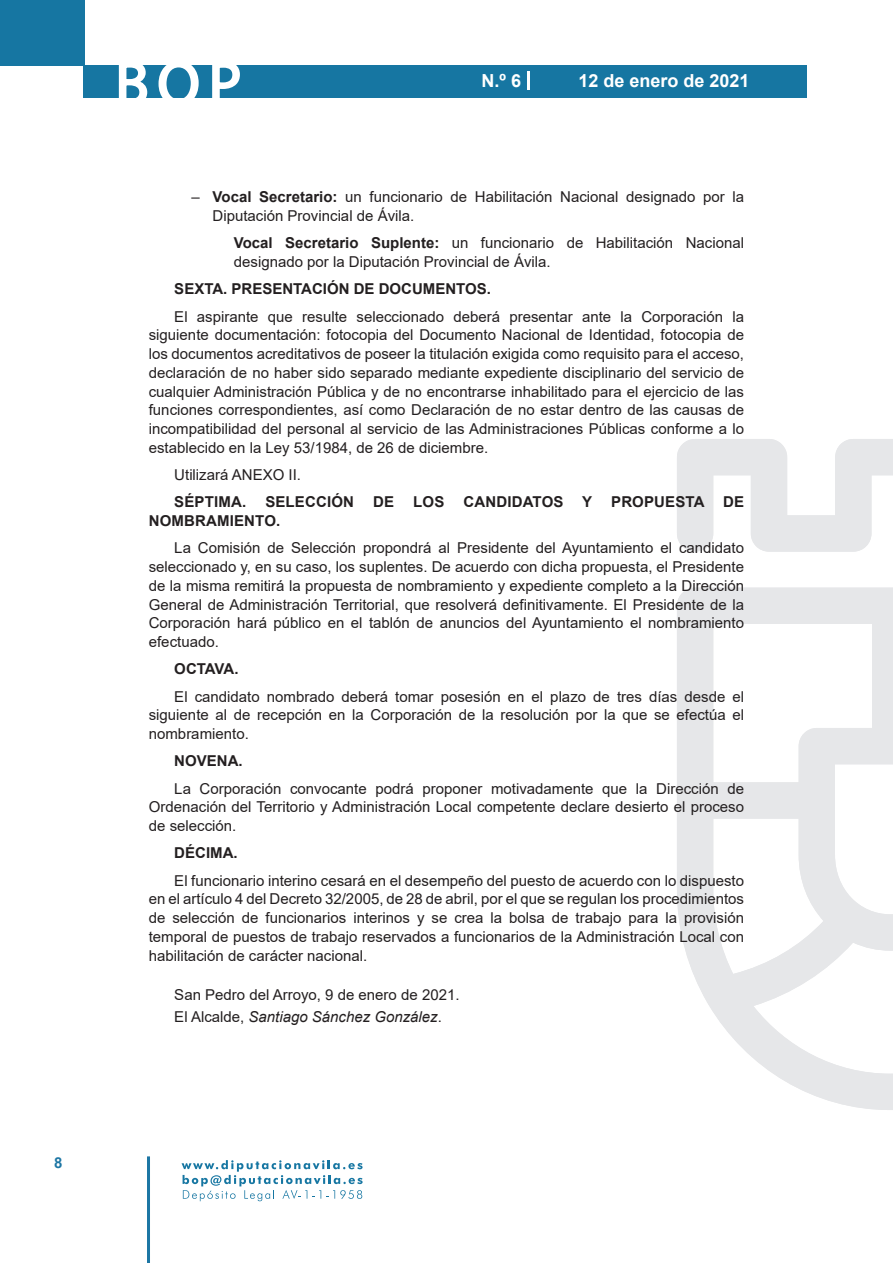
<style>
.page{position:relative;width:893px;height:1263px;background:#fff}
.page>*{position:absolute;margin:0;border:0;box-sizing:border-box;transform-origin:0 0}
.t1{font:500 61.5px "Avant Garde";color:#fff}
.t2{font:700 18px "Arial";color:#fff}
.t3{font:15px/18.8px "Arial";color:#231f20;text-align:justify}
.t4{font:700 15px "Arial";color:#231f20}
.t5{font:700 15px "Arial";color:#1d76a4}
.s1{font-weight:700}
.s2{font-style:italic}
</style>
<div class="page">
<div style="left:0;top:0;width:85px;height:65px;background:#1676a2"></div>
<div style="left:84px;top:65px;width:723px;height:33px;background:#1676a2"></div>
<svg style="left:118px;top:65px;width:30px;height:33px"></svg>
<svg style="left:158px;top:65px;width:41px;height:33px"></svg>
<svg style="left:212px;top:65px;width:28px;height:33px"></svg>
<svg style="left:182px;top:1160px;width:181px;height:41px"></svg>
<hr style="left:147px;top:1156px;width:3px;height:107px;background:#1d76a4">
<svg style="left:528px;top:71px;width:2px;height:19px"></svg>
<svg style="left:677px;top:439px;width:216px;height:671px"></svg>
<p class="t5" style="left:54px;top:1152px;width:10px">8</p>
<h1 class="t1" style="left:115px;top:46px;width:128px">BOP</h1>
<p class="t2" style="left:482px;top:68px;width:41px">N.º 6</p>
<p class="t2" style="left:578px;top:68px;width:173px">12 de enero de 2021</p>
<p class="t3" style="left:213px;top:188px;width:533px;text-indent:-21px">– <span class="s1">Vocal Secretario:</span> un funcionario de Habilitación Nacional designado por la<br>Diputación Provincial de Ávila.</p>
<p class="t3" style="left:234px;top:234px;width:512px"><span class="s1">Vocal Secretario Suplente:</span> un funcionario de Habilitación Nacional designado por la Diputación Provincial de Ávila.</p>
<p class="t4" style="left:174px;top:278px;width:318px">SEXTA. PRESENTACIÓN DE DOCUMENTOS.</p>
<p class="t3" style="left:149px;top:307px;width:597px;text-indent:26px">El aspirante que resulte seleccionado deberá presentar ante la Corporación la siguiente documentación: fotocopia del Documento Nacional de Identidad, fotocopia de los documentos acreditativos de poseer la titulación exigida como requisito para el acceso, declaración de no haber sido separado mediante expediente disciplinario del servicio de cualquier Administración Pública y de no encontrarse inhabilitado para el ejercicio de las funciones correspondientes, así como Declaración de no estar dentro de las causas de incompatibilidad del personal al servicio de las Administraciones Públicas conforme a lo establecido en la Ley 53/1984, de 26 de diciembre.</p>
<p class="t3" style="left:174px;top:465px;width:128px">Utilizará ANEXO II.</p>
<p class="t4" style="left:174px;top:491px;width:73px">SÉPTIMA.</p>
<p class="t4" style="left:265px;top:491px;width:90px">SELECCIÓN</p>
<p class="t4" style="left:373px;top:491px;width:22px">DE</p>
<p class="t4" style="left:413px;top:491px;width:33px">LOS</p>
<p class="t4" style="left:463px;top:491px;width:101px">CANDIDATOS</p>
<p class="t4" style="left:582px;top:491px;width:12px">Y</p>
<p class="t4" style="left:611px;top:491px;width:134px">PROPUESTA DE</p>
<p class="t4" style="left:149px;top:510px;width:133px">NOMBRAMIENTO.</p>
<p class="t3" style="left:149px;top:539px;width:597px;text-indent:26px">La Comisión de Selección propondrá al Presidente del Ayuntamiento el candidato seleccionado y, en su caso, los suplentes. De acuerdo con dicha propuesta, el Presidente de la misma remitirá la propuesta de nombramiento y expediente completo a la Dirección General de Administración Territorial, que resolverá definitivamente. El Presidente de la Corporación hará público en el tablón de anuncios del Ayuntamiento el nombramiento efectuado.</p>
<p class="t4" style="left:174px;top:658px;width:66px">OCTAVA.</p>
<p class="t3" style="left:149px;top:687px;width:597px;text-indent:26px">El candidato nombrado deberá tomar posesión en el plazo de tres días desde el siguiente al de recepción en la Corporación de la resolución por la que se efectúa el nombramiento.</p>
<p class="t4" style="left:174px;top:750px;width:70px">NOVENA.</p>
<p class="t3" style="left:149px;top:779px;width:597px;text-indent:26px">La Corporación convocante podrá proponer motivadamente que la Dirección de Ordenación del Territorio y Administración Local competente declare desierto el proceso de selección.</p>
<p class="t4" style="left:174px;top:842px;width:65px">DÉCIMA.</p>
<p class="t3" style="left:149px;top:871px;width:597px;text-indent:26px">El funcionario interino cesará en el desempeño del puesto de acuerdo con lo dispuesto en el artículo 4 del Decreto 32/2005, de 28 de abril, por el que se regulan los procedimientos de selección de funcionarios interinos y se crea la bolsa de trabajo para la provisión temporal de puestos de trabajo reservados a funcionarios de la Administración Local con habilitación de carácter nacional.</p>
<p class="t3" style="left:174px;top:983px;width:287px;line-height:22.2px">San Pedro del Arroyo, 9 de enero de 2021.<br>El Alcalde, <span class="s2">Santiago Sánchez González</span>.</p>
</div>
